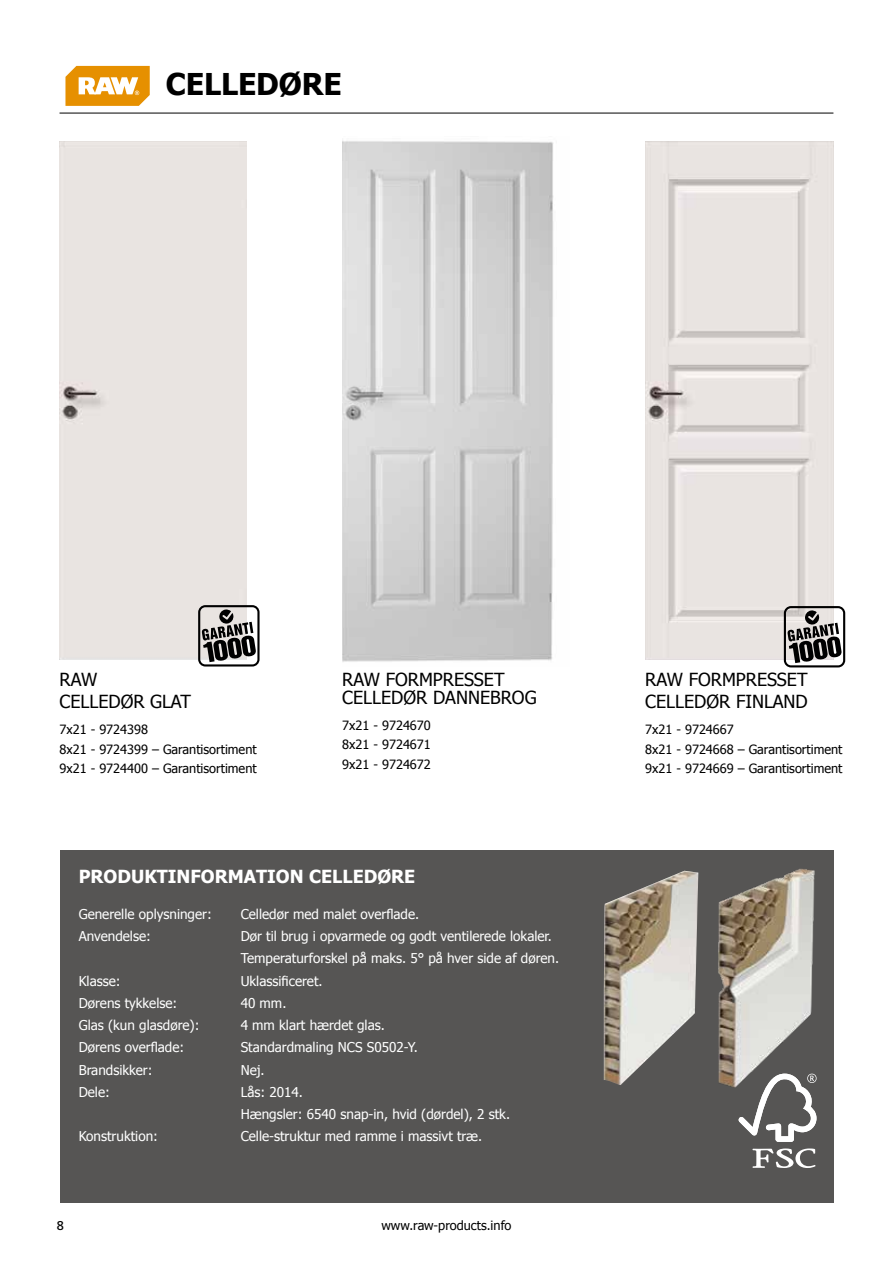
<style>
.page{position:relative;width:893px;height:1263px;background:#fff}
.page>*{position:absolute;margin:0;border:0;box-sizing:border-box;transform-origin:0 0}
.t1{font:700 30px "Tahoma";letter-spacing:-.005em;color:#000}
.t2{font:18px/22.2px "Tahoma";color:#000}
.t3{font:700 18px "Tahoma";color:#fff}
.t4{font:13.5px/22.2px "Tahoma";color:#fff}
.t5{font:12.75px/19.2px "Tahoma";color:#000}
.t6{font:12.75px "Frutiger LT Std";color:#000}
</style>
<div class="page">
<div style="left:60px;top:141px;width:187px;height:519px;background:#e9e4e1"></div>
<svg style="left:198px;top:605px;width:61px;height:61px;background:#848381"></svg>
<img style="left:342px;top:140px;width:212px;height:522px">
<img style="left:645px;top:141px;width:188px;height:518px">
<svg style="left:784px;top:606px;width:61px;height:61px;background:#838180"></svg>
<div style="left:60px;top:850px;width:773px;height:353px;background:#565554"></div>
<img style="left:718px;top:868px;width:97px;height:220px">
<img style="left:604px;top:871px;width:94px;height:214px">
<svg style="left:752px;top:1148px;width:64px;height:20px"></svg>
<svg style="left:739px;top:1074px;width:78px;height:68px"></svg>
<svg style="left:65px;top:66px;width:85px;height:40px"></svg>
<hr style="left:60px;top:113px;width:773px;height:1px;background:#000">
<h1 class="t1" style="left:166px;top:63px;width:178px">CELLEDØRE</h1>
<h2 class="t2" style="left:60px;top:667px;width:133px">RAW<br>CELLEDØR GLAT</h2>
<p class="t5" style="left:60px;top:720px;width:199px">7x21 - 9724398<br>8x21 - 9724399 – Garantisortiment<br>9x21 - 9724400 – Garantisortiment</p>
<h2 class="t2" style="left:342px;top:669px;width:196px;line-height:18px">RAW FORMPRESSET<br>CELLEDØR DANNEBROG</h2>
<p class="t5" style="left:342px;top:715px;width:90px;text-align:justify">7x21 - 9724670<br>8x21 - 9724671<br>9x21 - 9724672</p>
<h2 class="t3" style="left:79px;top:864px;width:338px">PRODUKTINFORMATION CELLEDØRE</h2>
<p class="t4" style="left:79px;top:902px;width:135px">Generelle oplysninger:</p>
<p class="t4" style="left:241px;top:902px;width:180px">Celledør med malet overflade.</p>
<p class="t4" style="left:79px;top:924px;width:74px">Anvendelse:</p>
<p class="t4" style="left:241px;top:924px;width:320px">Dør til brug i opvarmede og godt ventilerede lokaler.<br>Temperaturforskel på maks. 5° på hver side af døren.</p>
<p class="t4" style="left:79px;top:969px;width:44px">Klasse:</p>
<p class="t4" style="left:241px;top:969px;width:83px">Uklassificeret.</p>
<p class="t4" style="left:79px;top:991px;width:100px">Dørens tykkelse:</p>
<p class="t4" style="left:241px;top:991px;width:47px">40 mm.</p>
<p class="t4" style="left:79px;top:1013px;width:122px">Glas (kun glasdøre):</p>
<p class="t4" style="left:241px;top:1013px;width:146px">4 mm klart hærdet glas.</p>
<p class="t4" style="left:79px;top:1036px;width:107px">Dørens overflade:</p>
<p class="t4" style="left:241px;top:1036px;width:179px">Standardmaling NCS S0502-Y.</p>
<p class="t4" style="left:79px;top:1058px;width:75px">Brandsikker:</p>
<p class="t4" style="left:241px;top:1058px;width:26px">Nej.</p>
<p class="t4" style="left:79px;top:1080px;width:33px">Dele:</p>
<p class="t4" style="left:241px;top:1080px;width:271px">Lås: 2014.<br>Hængsler: 6540 snap-in, hvid (dørdel), 2 stk.</p>
<p class="t4" style="left:79px;top:1125px;width:81px">Konstruktion:</p>
<p class="t4" style="left:241px;top:1125px;width:243px">Celle-struktur med ramme i massivt træ.</p>
<p class="t6" style="left:57px;top:1218px;width:9px">8</p>
<p class="t5" style="left:381px;top:1215px;width:132px">www.raw-products.info</p>
<h2 class="t2" style="left:645px;top:667px;width:164px">RAW FORMPRESSET<br>CELLEDØR FINLAND</h2>
<p class="t5" style="left:645px;top:720px;width:199px">7x21 - 9724667<br>8x21 - 9724668 – Garantisortiment<br>9x21 - 9724669 – Garantisortiment</p>
</div>
